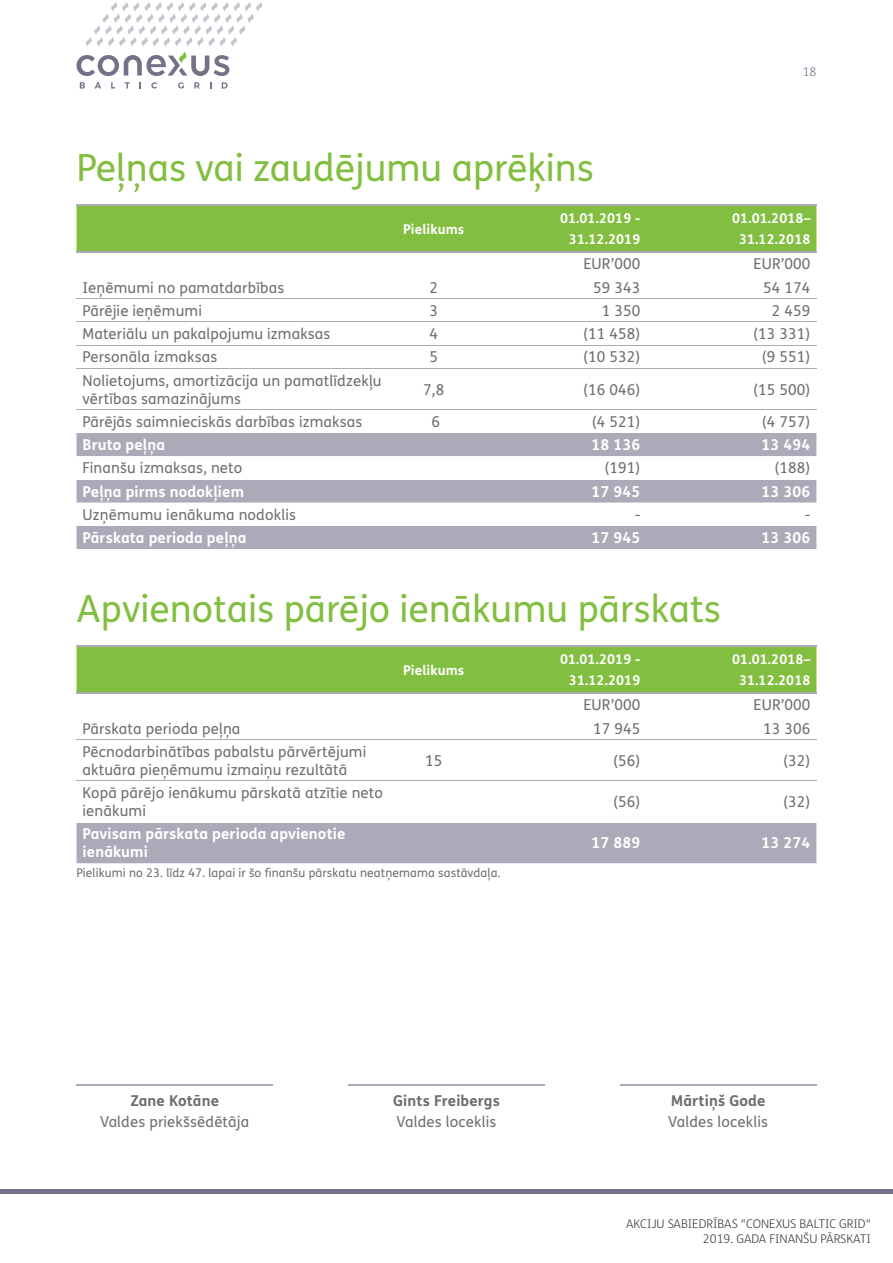
<style>
.page{position:relative;width:893px;height:1263px;background:#fff}
.page>*{position:absolute;margin:0;border:0;box-sizing:border-box;transform-origin:0 0}
.t1{font:37.5px "FS Me Pro";color:#82be40}
.t2{font:15px/18px "FS Me Pro";letter-spacing:.01em;color:#6d6e71}
.t3{font:700 15px/18px "FS Me Pro";letter-spacing:.01em;color:#fff}
.t4{font:700 15px "FS Me Pro";letter-spacing:.01em;color:#6d6e71}
.t5{font:700 13.5px/21.5px "FS Me Pro";letter-spacing:.01em;color:#fff;text-align:right}
.t6{font:12px "FS Me Pro";letter-spacing:.01em;color:#6d6e71}
.t7{font:300 12px/14.4px "FS Me Pro";color:#404041;text-align:right}
.t8{font:300 12px "FS Me Pro";color:#786f88}
</style>
<div class="page">
<svg style="left:80px;top:82px;width:5px;height:7px"></svg>
<svg style="left:95px;top:82px;width:6px;height:7px"></svg>
<svg style="left:111px;top:82px;width:4px;height:7px"></svg>
<svg style="left:125px;top:82px;width:5px;height:7px"></svg>
<svg style="left:151px;top:82px;width:6px;height:7px"></svg>
<svg style="left:178px;top:82px;width:6px;height:7px"></svg>
<svg style="left:194px;top:82px;width:6px;height:7px"></svg>
<svg style="left:222px;top:82px;width:6px;height:7px"></svg>
<svg style="left:77px;top:2px;width:185px;height:74px"></svg>
<div style="left:0;top:1189px;width:893px;height:5px;background:#786f88"></div>
<div style="left:77px;top:206px;width:739px;height:45px;background:#82be40"></div>
<svg style="left:77px;top:433px;width:739px;height:116px;fill:#aea9b8"></svg>
<hr style="left:77px;top:409px;width:314px;height:1px;background:#aea9b8">
<hr style="left:391px;top:409px;width:85px;height:1px;background:#aea9b8">
<hr style="left:476px;top:409px;width:170px;height:1px;background:#aea9b8">
<hr style="left:646px;top:409px;width:170px;height:1px;background:#aea9b8">
<hr style="left:77px;top:479px;width:314px;height:1px;background:#fff">
<hr style="left:391px;top:479px;width:85px;height:1px;background:#fff">
<hr style="left:476px;top:479px;width:170px;height:1px;background:#fff">
<hr style="left:646px;top:479px;width:170px;height:1px;background:#fff">
<hr style="left:77px;top:525px;width:314px;height:1px;background:#fff">
<hr style="left:391px;top:525px;width:85px;height:1px;background:#fff">
<hr style="left:476px;top:525px;width:170px;height:1px;background:#fff">
<hr style="left:646px;top:525px;width:170px;height:1px;background:#fff">
<hr style="left:77px;top:204px;width:314px;height:2px;background:#aea9b8">
<hr style="left:391px;top:204px;width:85px;height:2px;background:#aea9b8">
<hr style="left:476px;top:204px;width:170px;height:2px;background:#aea9b8">
<hr style="left:646px;top:204px;width:170px;height:2px;background:#aea9b8">
<hr style="left:77px;top:251px;width:314px;height:2px;background:#aea9b8">
<hr style="left:391px;top:251px;width:85px;height:2px;background:#aea9b8">
<hr style="left:476px;top:251px;width:170px;height:2px;background:#aea9b8">
<hr style="left:646px;top:251px;width:170px;height:2px;background:#aea9b8">
<hr style="left:77px;top:298px;width:314px;height:1px;background:#aea9b8">
<hr style="left:391px;top:298px;width:85px;height:1px;background:#aea9b8">
<hr style="left:476px;top:298px;width:170px;height:1px;background:#aea9b8">
<hr style="left:646px;top:298px;width:170px;height:1px;background:#aea9b8">
<hr style="left:77px;top:321px;width:314px;height:1px;background:#aea9b8">
<hr style="left:391px;top:321px;width:85px;height:1px;background:#aea9b8">
<hr style="left:476px;top:321px;width:170px;height:1px;background:#aea9b8">
<hr style="left:646px;top:321px;width:170px;height:1px;background:#aea9b8">
<hr style="left:77px;top:345px;width:314px;height:1px;background:#aea9b8">
<hr style="left:391px;top:345px;width:85px;height:1px;background:#aea9b8">
<hr style="left:476px;top:345px;width:170px;height:1px;background:#aea9b8">
<hr style="left:646px;top:345px;width:170px;height:1px;background:#aea9b8">
<hr style="left:77px;top:368px;width:314px;height:1px;background:#aea9b8">
<hr style="left:391px;top:368px;width:85px;height:1px;background:#aea9b8">
<hr style="left:476px;top:368px;width:170px;height:1px;background:#aea9b8">
<hr style="left:646px;top:368px;width:170px;height:1px;background:#aea9b8">
<div style="left:77px;top:647px;width:739px;height:45px;background:#82be40"></div>
<div style="left:77px;top:823px;width:739px;height:40px;background:#aea9b8"></div>
<hr style="left:77px;top:780px;width:314px;height:1px;background:#aea9b8">
<hr style="left:391px;top:780px;width:85px;height:1px;background:#aea9b8">
<hr style="left:476px;top:780px;width:170px;height:1px;background:#aea9b8">
<hr style="left:646px;top:780px;width:170px;height:1px;background:#aea9b8">
<hr style="left:77px;top:645px;width:314px;height:2px;background:#aea9b8">
<hr style="left:391px;top:645px;width:85px;height:2px;background:#aea9b8">
<hr style="left:476px;top:645px;width:170px;height:2px;background:#aea9b8">
<hr style="left:646px;top:645px;width:170px;height:2px;background:#aea9b8">
<hr style="left:77px;top:692px;width:314px;height:2px;background:#aea9b8">
<hr style="left:391px;top:692px;width:85px;height:2px;background:#aea9b8">
<hr style="left:476px;top:692px;width:170px;height:2px;background:#aea9b8">
<hr style="left:646px;top:692px;width:170px;height:2px;background:#aea9b8">
<hr style="left:77px;top:739px;width:314px;height:1px;background:#aea9b8">
<hr style="left:391px;top:739px;width:85px;height:1px;background:#aea9b8">
<hr style="left:476px;top:739px;width:170px;height:1px;background:#aea9b8">
<hr style="left:646px;top:739px;width:170px;height:1px;background:#aea9b8">
<hr style="left:77px;top:1085px;width:196px;height:1px;background:#aea9b8">
<hr style="left:348px;top:1085px;width:197px;height:1px;background:#aea9b8">
<hr style="left:620px;top:1085px;width:196px;height:1px;background:#aea9b8">
<p class="t8" style="left:803px;top:64px;width:15px">18</p>
<h1 class="t1" style="left:77px;top:142px;width:519px">Peļņas vai zaudējumu aprēķins</h1>
<p class="t5" style="left:403px;top:217px;width:63px">Pielikums</p>
<p class="t5" style="left:560px;top:207px;width:82px">01.01.2019 -<br>31.12.2019</p>
<p class="t5" style="left:732px;top:207px;width:80px;text-align:center">01.01.2018–<br>31.12.2018</p>
<p class="t2" style="left:583px;top:255px;width:59px">EUR’000</p>
<p class="t2" style="left:753px;top:255px;width:59px">EUR’000</p>
<p class="t2" style="left:83px;top:278px;width:203px">Ieņēmumi no pamatdarbības</p>
<p class="t2" style="left:429px;top:278px;width:10px">2</p>
<p class="t2" style="left:593px;top:278px;width:49px">59 343</p>
<p class="t2" style="left:763px;top:278px;width:49px">54 174</p>
<p class="t2" style="left:83px;top:301px;width:121px">Pārējie ieņēmumi</p>
<p class="t2" style="left:429px;top:301px;width:10px">3</p>
<p class="t2" style="left:602px;top:301px;width:40px">1 350</p>
<p class="t2" style="left:772px;top:301px;width:40px">2 459</p>
<p class="t2" style="left:83px;top:324px;width:249px">Materiālu un pakalpojumu izmaksas</p>
<p class="t2" style="left:429px;top:324px;width:10px">4</p>
<p class="t2" style="left:583px;top:324px;width:59px">(11 458)</p>
<p class="t2" style="left:753px;top:324px;width:59px">(13 331)</p>
<p class="t2" style="left:83px;top:348px;width:136px">Personāla izmaksas</p>
<p class="t2" style="left:429px;top:348px;width:10px">5</p>
<p class="t2" style="left:583px;top:348px;width:59px">(10 532)</p>
<p class="t2" style="left:762px;top:348px;width:50px">(9 551)</p>
<p class="t2" style="left:83px;top:371px;width:301px">Nolietojums, amortizācija un pamatlīdzekļu vērtības samazinājums</p>
<p class="t2" style="left:423px;top:380px;width:23px">7,8</p>
<p class="t2" style="left:583px;top:380px;width:59px">(16 046)</p>
<p class="t2" style="left:753px;top:380px;width:59px">(15 500)</p>
<p class="t2" style="left:83px;top:412px;width:281px">Pārējās saimnieciskās darbības izmaksas</p>
<p class="t2" style="left:431px;top:412px;width:10px">6</p>
<p class="t2" style="left:592px;top:412px;width:50px">(4 521)</p>
<p class="t2" style="left:762px;top:412px;width:50px">(4 757)</p>
<p class="t3" style="left:83px;top:435px;width:84px">Bruto peļņa</p>
<p class="t3" style="left:592px;top:435px;width:50px">18 136</p>
<p class="t3" style="left:762px;top:435px;width:50px">13 494</p>
<p class="t2" style="left:83px;top:459px;width:161px">Finanšu izmaksas, neto</p>
<p class="t2" style="left:604px;top:459px;width:38px">(191)</p>
<p class="t2" style="left:774px;top:459px;width:38px">(188)</p>
<p class="t3" style="left:83px;top:481px;width:163px">Peļņa pirms nodokļiem</p>
<p class="t3" style="left:592px;top:481px;width:50px">17 945</p>
<p class="t3" style="left:762px;top:481px;width:50px">13 306</p>
<p class="t2" style="left:83px;top:505px;width:215px">Uzņēmumu ienākuma nodoklis</p>
<p class="t2" style="left:635px;top:505px;width:7px">-</p>
<p class="t2" style="left:805px;top:505px;width:7px">-</p>
<p class="t3" style="left:83px;top:528px;width:166px">Pārskata perioda peļņa</p>
<p class="t3" style="left:592px;top:528px;width:50px">17 945</p>
<p class="t3" style="left:762px;top:528px;width:50px">13 306</p>
<h1 class="t1" style="left:77px;top:583px;width:646px">Apvienotais pārējo ienākumu pārskats</h1>
<p class="t5" style="left:403px;top:658px;width:63px">Pielikums</p>
<p class="t5" style="left:560px;top:648px;width:82px">01.01.2019 -<br>31.12.2019</p>
<p class="t5" style="left:732px;top:648px;width:80px;text-align:center">01.01.2018–<br>31.12.2018</p>
<p class="t2" style="left:583px;top:696px;width:59px">EUR’000</p>
<p class="t2" style="left:753px;top:696px;width:59px">EUR’000</p>
<p class="t2" style="left:83px;top:719px;width:159px">Pārskata perioda peļņa</p>
<p class="t2" style="left:593px;top:719px;width:49px">17 945</p>
<p class="t2" style="left:763px;top:719px;width:49px">13 306</p>
<p class="t2" style="left:83px;top:742px;width:285px">Pēcnodarbinātības pabalstu pārvērtējumi aktuāra pieņēmumu izmaiņu rezultātā</p>
<p class="t2" style="left:425px;top:751px;width:19px">15</p>
<p class="t2" style="left:613px;top:751px;width:29px">(56)</p>
<p class="t2" style="left:783px;top:751px;width:29px">(32)</p>
<p class="t2" style="left:83px;top:783px;width:302px">Kopā pārējo ienākumu pārskatā atzītie neto ienākumi</p>
<p class="t2" style="left:613px;top:792px;width:29px">(56)</p>
<p class="t2" style="left:783px;top:792px;width:29px">(32)</p>
<p class="t3" style="left:83px;top:824px;width:265px">Pavisam pārskata perioda apvienotie ienākumi</p>
<p class="t3" style="left:591px;top:833px;width:50px">17 889</p>
<p class="t3" style="left:762px;top:833px;width:50px">13 274</p>
<p class="t6" style="left:77px;top:865px;width:425px">Pielikumi no 23. līdz 47. lapai ir šo finanšu pārskatu neatņemama sastāvdaļa.</p>
<p class="t4" style="left:130px;top:1089px;width:90px">Zane Kotāne</p>
<p class="t2" style="left:100px;top:1112px;width:151px">Valdes priekšsēdētāja</p>
<p class="t4" style="left:393px;top:1089px;width:108px">Gints Freibergs</p>
<p class="t2" style="left:397px;top:1112px;width:101px">Valdes loceklis</p>
<p class="t4" style="left:671px;top:1089px;width:96px">Mārtiņš Gode</p>
<p class="t2" style="left:668px;top:1112px;width:101px">Valdes loceklis</p>
<p class="t7" style="left:626px;top:1217px;width:246px">AKCIJU SABIEDRĪBAS "CONEXUS BALTIC GRID"<br>2019. GADA FINANŠU PĀRSKATI</p>
</div>
